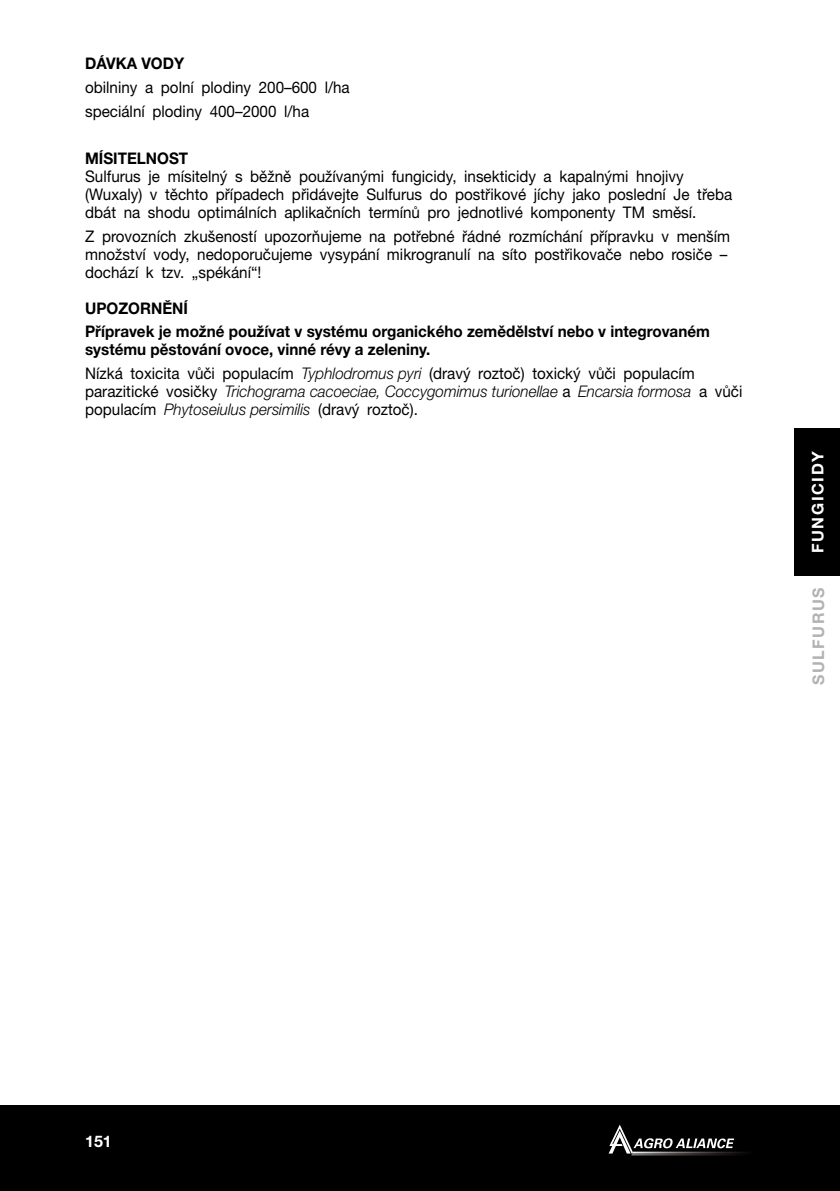
<style>
.page{position:relative;width:840px;height:1191px;background:#fff}
.page>*{position:absolute;margin:0;border:0;box-sizing:border-box;transform-origin:0 0}
.t1{font:16px/18px "Helvetica Neue CE";color:#000;scale:.95 1}
.t2{font:italic 300 16px/18px "Helvetica Neue CE";color:#000;scale:.95 1}
.t3{font:700 16px/23.6px "Helvetica Neue CE";color:#000;scale:.95 1}
.t4{font:700 16px "Helvetica Neue CE";letter-spacing:.1em;color:#fff}
.t5{font:700 16px "Helvetica Neue CE";color:#b3b2b2}
.s1{font-weight:700}
.s2{font-weight:300;font-style:italic}
.s3{font-weight:400;font-style:normal}
</style>
<div class="page">
<div style="left:0;top:1106px;width:839px;height:85px;background:#000"></div>
<svg style="left:631px;top:1154px;width:108px;height:1px"></svg>
<svg style="left:608px;top:1124px;width:139px;height:30px"></svg>
<div style="left:794px;top:428px;width:45px;height:148px;background:#000"></div>
<p class="t3" style="left:85px;top:52px;width:106px">DÁVKA VODY</p>
<p class="t1" style="left:85px;top:75px;width:280px;line-height:23.6px">obilniny a polní plodiny 200–600 l/ha speciální plodiny 400–2000 l/ha</p>
<p class="t3" style="left:85px;top:146px;width:110px">MÍSITELNOST</p>
<p class="t1" style="left:85px;top:167px;width:682px">Sulfurus je mísitelný s běžně používanými fungicidy, insekticidy a kapalnými hnojivy (Wuxaly) v těchto případech přidávejte Sulfurus do postřikové jíchy jako poslední Je třeba dbát na shodu optimálních aplikačních termínů pro jednotlivé komponenty TM směsí.</p>
<p class="t1" style="left:85px;top:227px;width:680px">Z provozních zkušeností upozorňujeme na potřebné řádné rozmíchání přípravku v menším množství vody, nedoporučujeme vysypání mikrogranulí na síto postřikovače nebo rosiče – dochází k tzv. „spékání“!</p>
<p class="t3" style="left:85px;top:296px;width:658px">UPOZORNĚNÍ<br>Přípravek je možné používat v systému organického zemědělství nebo v integrovaném</p>
<p class="t1" style="left:85px;top:338px;width:643px;line-height:23.6px"><span class="s1">systému pěstování ovoce, vinné révy a zeleniny.<br></span>Nízká toxicita vůči populacím <span class="s2">Typhlodromus pyri</span> (dravý roztoč) toxický vůči populacím</p>
<p class="t2" style="left:85px;top:382px;width:693px"><span class="s3">parazitické vosičky</span> Trichograma cacoeciae, Coccygomimus turionellae <span class="s3">a</span> Encarsia formosa <span class="s3">a vůči populacím</span> Phytoseiulus persimilis <span class="s3">(dravý roztoč).</span></p>
<p class="t4" style="left:808px;top:553px;width:104px;rotate:-90deg">FUNGICIDY</p>
<p class="t5" style="left:809px;top:685px;width:100px;rotate:-90deg">SULFURUS</p>
<p class="t4" style="left:85px;top:1132px;width:28px">151</p>
</div>
